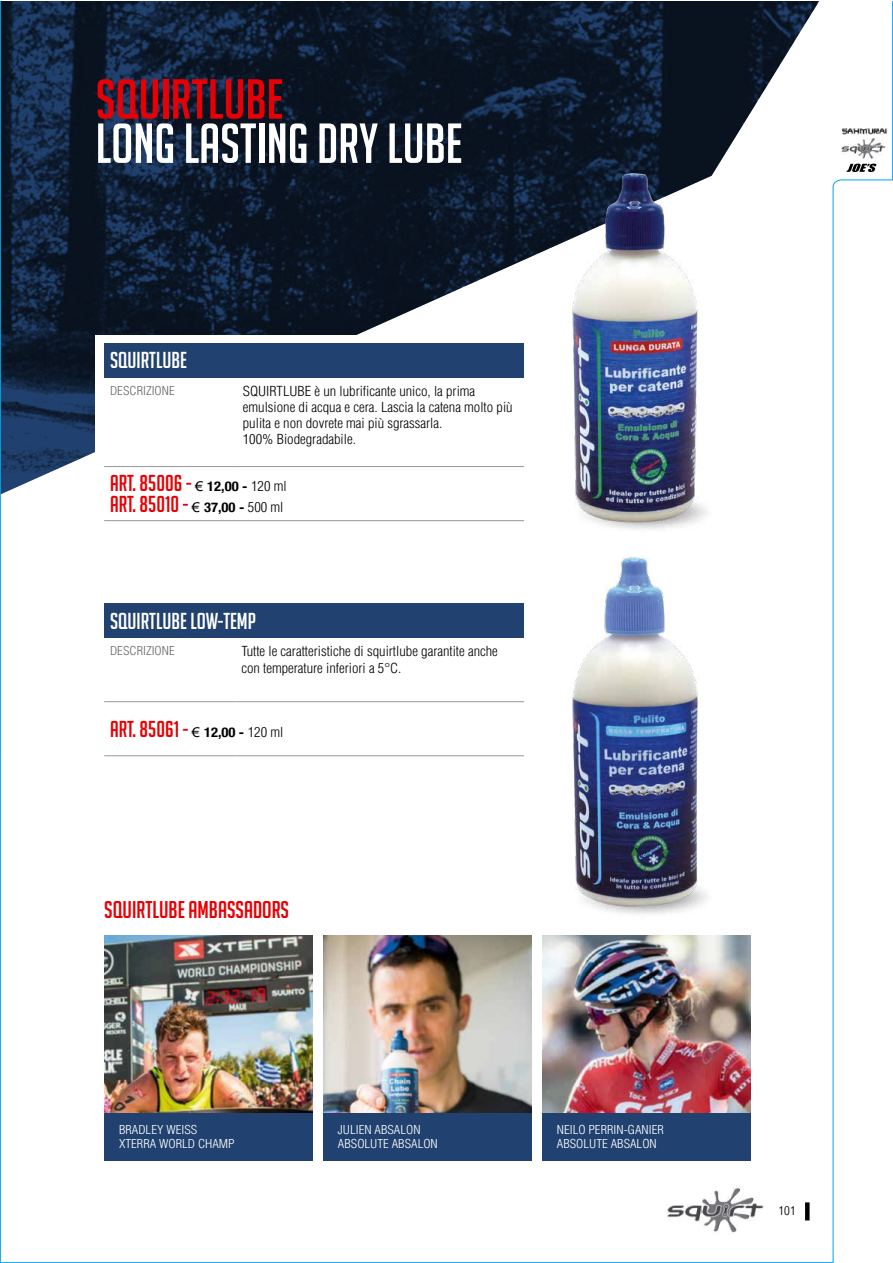
<style>
.page{position:relative;width:893px;height:1263px;background:#fff}
.page>*{position:absolute;margin:0;border:0;box-sizing:border-box;transform-origin:0 0}
.t1{font:54.9px "Big Noodle Titling";color:#fff}
.t2{font:54.9px "Big Noodle Titling";color:#e60005}
.t3{font:23.7px "Big Noodle Titling";color:#e60005}
.t4{font:22.5px/21px "Big Noodle Titling";color:#e60005}
.t5{font:22.5px "Big Noodle Titling";color:#fff}
.t6{font:300 condensed 13.5px/16.2px "Helvetica";color:#000;scale:1.08 1}
.t7{font:300 condensed 12px/14.4px "Helvetica";color:#fff;scale:1.08 1}
.t8{font:300 condensed 12px "Helvetica";color:#68676c;scale:1.08 1}
.t9{font:300 condensed 12px "Helvetica";color:#000;scale:1.08 1}
.s1{font-family:"Arial";font-size:13.5px;color:#000}
.s2{font-family:"Helvetica Neue";font-weight:700;font-stretch:condensed;font-size:13.5px;color:#000}
.s3{font-family:"Helvetica";font-weight:300;font-stretch:condensed;font-size:13.5px;color:#000}
</style>
<div class="page">
<img style="left:1px;top:1px;width:891px;height:1262px">
<svg style="left:0;top:1px;width:1px;height:1262px"></svg>
<svg style="left:846px;top:164px;width:30px;height:8px"></svg>
<img style="left:841px;top:137px;width:45px;height:22px">
<img style="left:841px;top:128px;width:48px;height:6px">
<h1 class="t2" style="left:96px;top:70px;width:189px">SQUIRTLUBE</h1>
<h1 class="t1" style="left:96px;top:114px;width:368px">LONG LASTING DRY LUBE</h1>
<h3 class="t5" style="left:110px;top:348px;width:78px">SQUIRTLUBE</h3>
<p class="t8" style="left:110px;top:383px;width:61px">DESCRIZIONE</p>
<p class="t6" style="left:243px;top:383px;width:251px">SQUIRTLUBE è un lubrificante unico, la prima emulsione di acqua e cera. Lascia la catena molto più pulita e non dovrete mai più sgrassarla.<br>100% Biodegradabile.</p>
<h3 class="t4" style="left:110px;top:473px;width:178px">ART. 85006 - <span class="s1">€</span> <span class="s2">12,00 -</span> <span class="s3">120 ml<br></span>ART. 85010 - <span class="s1">€</span> <span class="s2">37,00 -</span> <span class="s3">500 ml</span></h3>
<h3 class="t5" style="left:110px;top:609px;width:147px">SQUIRTLUBE LOW-TEMP</h3>
<p class="t8" style="left:110px;top:643px;width:61px">DESCRIZIONE</p>
<p class="t6" style="left:241px;top:643px;width:239px">Tutte le caratteristiche di squirtlube garantite anche con temperature inferiori a 5°C.</p>
<h3 class="t4" style="left:110px;top:718px;width:175px">ART. 85061 - <span class="s1">€</span> <span class="s2">12,00 -</span> <span class="s3">120 ml</span></h3>
<h2 class="t3" style="left:104px;top:896px;width:186px">SQUIRTLUBE AMBASSADORS</h2>
<p class="t7" style="left:119px;top:1122px;width:109px">BRADLEY WEISS<br>XTERRA WORLD CHAMP</p>
<p class="t7" style="left:338px;top:1122px;width:94px">JULIEN ABSALON<br>ABSOLUTE ABSALON</p>
<p class="t7" style="left:557px;top:1122px;width:101px">NEILO PERRIN-GANIER<br>ABSOLUTE ABSALON</p>
<p class="t9" style="left:778px;top:1203px;width:17px">101</p>
</div>
